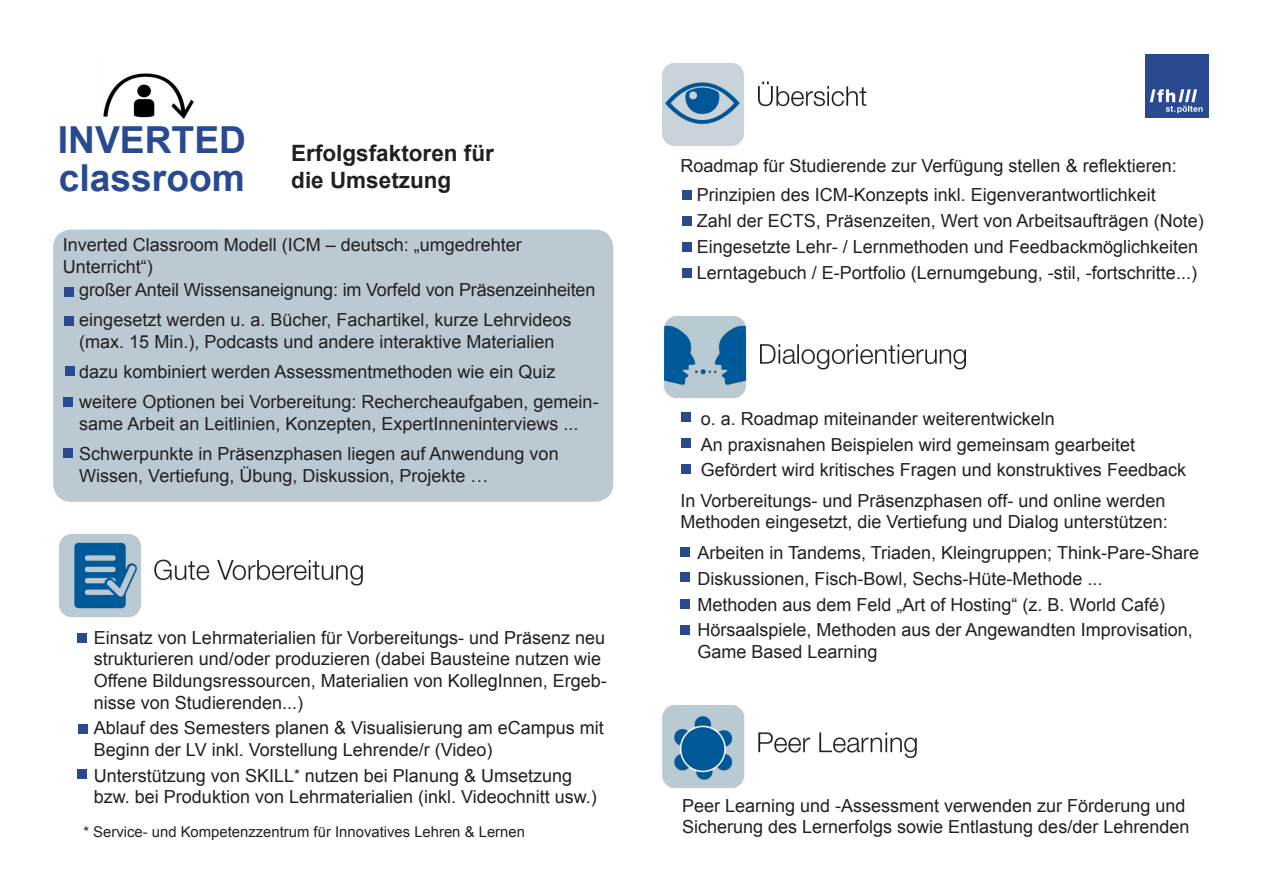
<style>
.page{position:relative;width:1263px;height:893px;background:#fff}
.page>*{position:absolute;margin:0;border:0;box-sizing:border-box;transform-origin:0 0}
.t1{font:700 37.2px "Arial";color:#294a91}
.t2{font:700 22.5px/27px "Arial";color:#231f20}
.t3{font:18px/21.6px "Arial";color:#231f20}
.t4{font:14.85px "Arial";color:#231f20}
.s1{font-size:15px}
</style>
<div class="page">
<img style="left:664px;top:316px;width:302px;height:83px">
<img style="left:662px;top:705px;width:255px;height:83px">
<img style="left:59px;top:534px;width:304px;height:83px">
<div style="left:77px;top:633px;width:10px;height:9px;background:#294a91"></div>
<div style="left:79px;top:724px;width:9px;height:9px;background:#294a91"></div>
<img style="left:103px;top:73px;width:91px;height:46px">
<img style="left:1145px;top:54px;width:64px;height:64px">
<div style="left:682px;top:190px;width:9px;height:10px;background:#294a91"></div>
<div style="left:682px;top:216px;width:9px;height:9px;background:#294a91"></div>
<div style="left:682px;top:242px;width:9px;height:9px;background:#294a91"></div>
<div style="left:682px;top:268px;width:9px;height:9px;background:#294a91"></div>
<div style="left:680px;top:547px;width:10px;height:10px;background:#294a91"></div>
<div style="left:680px;top:573px;width:10px;height:9px;background:#294a91"></div>
<div style="left:680px;top:599px;width:10px;height:10px;background:#294a91"></div>
<div style="left:680px;top:625px;width:10px;height:10px;background:#294a91"></div>
<div style="left:53px;top:230px;width:560px;height:272px;background:#bac9d2;border-radius:18px"></div>
<div style="left:64px;top:287px;width:10px;height:10px;background:#294a91"></div>
<div style="left:64px;top:316px;width:10px;height:9px;background:#294a91"></div>
<div style="left:65px;top:367px;width:9px;height:9px;background:#294a91"></div>
<div style="left:64px;top:398px;width:9px;height:9px;background:#294a91"></div>
<div style="left:64px;top:448px;width:9px;height:9px;background:#294a91"></div>
<img style="left:662px;top:63px;width:205px;height:83px">
<div style="left:681px;top:412px;width:9px;height:10px;background:#294a91"></div>
<div style="left:681px;top:439px;width:9px;height:9px;background:#294a91"></div>
<div style="left:77px;top:770px;width:10px;height:9px;background:#294a91"></div>
<div style="left:681px;top:464px;width:9px;height:10px;background:#294a91"></div>
<p class="t1" style="left:58px;top:115px;width:190px">INVERTED</p>
<p class="t1" style="left:59px;top:153px;width:188px">classroom</p>
<p class="t2" style="left:291px;top:140px;width:204px">Erfolgsfaktoren für die Umsetzung</p>
<p class="t3" style="left:63px;top:234px;width:461px">Inverted Classroom Modell (ICM – deutsch: „umgedrehter<br>Unterricht“)</p>
<p class="t3" style="left:79px;top:279px;width:518px">großer Anteil Wissensaneignung: im Vorfeld von Präsenzeinheiten</p>
<p class="t3" style="left:79px;top:309px;width:494px">eingesetzt werden u. a. Bücher, Fachartikel, kurze Lehrvideos (max. 15 Min.), Podcasts und andere interaktive Materialien</p>
<p class="t3" style="left:79px;top:361px;width:478px">dazu kombiniert werden Assessmentmethoden wie ein Quiz</p>
<p class="t3" style="left:79px;top:391px;width:521px">weitere Optionen bei Vorbereitung: Rechercheaufgaben, gemein&shy;same Arbeit an Leitlinien, Konzepten, ExpertInneninterviews ...</p>
<p class="t3" style="left:79px;top:443px;width:481px">Schwerpunkte in Präsenzphasen liegen auf Anwendung von<br>Wissen, Vertiefung, Übung, Diskussion, Projekte …</p>
<p class="t3" style="left:94px;top:627px;width:514px">Einsatz von Lehrmaterialien für Vorbereitungs- und Präsenz neu strukturieren und/oder produzieren (dabei Bausteine nutzen wie Offene Bildungsressourcen, Materialien von KollegInnen, Ergeb&shy;nisse von Studierenden...)</p>
<p class="t3" style="left:94px;top:717px;width:511px">Ablauf des Semesters planen &amp; Visualisierung am eCampus mit<br>Beginn der LV inkl. Vorstellung Lehrende/r (Video)</p>
<p class="t3" style="left:94px;top:765px;width:504px">Unterstützung von SKILL<span class="s1">*</span> nutzen bei Planung &amp; Umsetzung bzw. bei Produktion von Lehrmaterialien (inkl. Videochnitt usw.)</p>
<p class="t4" style="left:83px;top:822px;width:443px">* Service- und Kompetenzzentrum für Innovatives Lehren &amp; Lernen</p>
<p class="t3" style="left:680px;top:155px;width:498px">Roadmap für Studierende zur Verfügung stellen &amp; reflektieren:</p>
<p class="t3" style="left:697px;top:184px;width:461px">Prinzipien des ICM-Konzepts inkl. Eigenverantwortlichkeit</p>
<p class="t3" style="left:697px;top:210px;width:508px">Zahl der ECTS, Präsenzeiten, Wert von Arbeitsaufträgen (Note)</p>
<p class="t3" style="left:697px;top:236px;width:503px">Eingesetzte Lehr- / Lernmethoden und Feedbackmöglichkeiten</p>
<p class="t3" style="left:697px;top:262px;width:502px">Lerntagebuch / E-Portfolio (Lernumgebung, -stil, -fortschritte...)</p>
<p class="t3" style="left:701px;top:408px;width:356px">o. a. Roadmap miteinander weiterentwickeln</p>
<p class="t3" style="left:701px;top:434px;width:436px">An praxisnahen Beispielen wird gemeinsam gearbeitet</p>
<p class="t3" style="left:701px;top:459px;width:487px">Gefördert wird kritisches Fragen und konstruktives Feedback</p>
<p class="t3" style="left:680px;top:490px;width:489px">In Vorbereitungs- und Präsenzphasen off- und online werden<br>Methoden eingesetzt, die Vertiefung und Dialog unterstützen:</p>
<p class="t3" style="left:697px;top:542px;width:503px">Arbeiten in Tandems, Triaden, Kleingruppen; Think-Pare-Share</p>
<p class="t3" style="left:697px;top:568px;width:407px">Diskussionen, Fisch-Bowl, Sechs-Hüte-Methode ...</p>
<p class="t3" style="left:697px;top:594px;width:469px">Methoden aus dem Feld „Art of Hosting“ (z. B. World Café)</p>
<p class="t3" style="left:697px;top:619px;width:497px">Hörsaalspiele, Methoden aus der Angewandten Improvisation,<br>Game Based Learning</p>
<p class="t3" style="left:682px;top:795px;width:509px">Peer Learning und -Assessment verwenden zur Förderung und<br>Sicherung des Lernerfolgs sowie Entlastung des/der Lehrenden</p>
</div>
